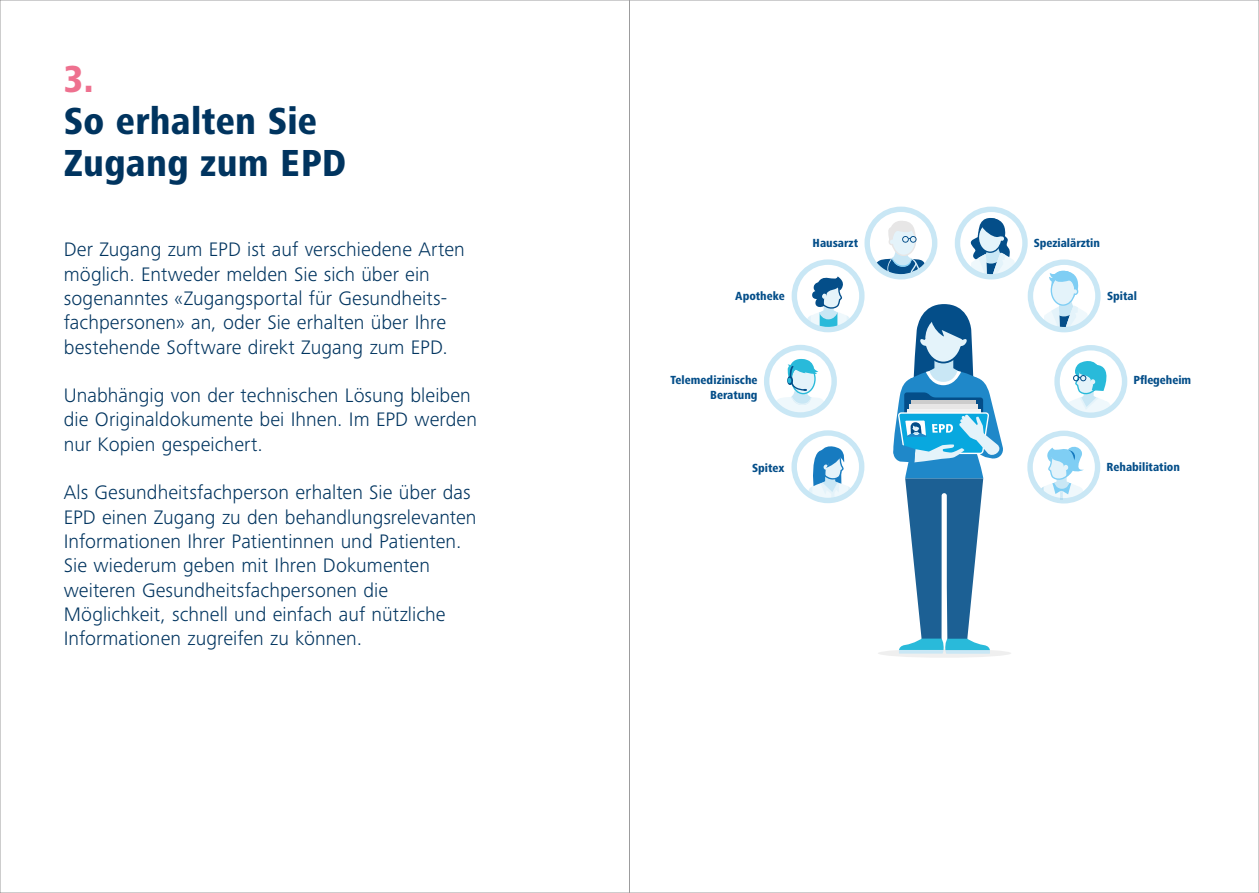
<style>
.page{position:relative;width:1259px;height:893px;background:#fff}
.page>*{position:absolute;margin:0;border:0;box-sizing:border-box;transform-origin:0 0}
.t1{font:800 condensed 39px/42px "Frutiger Next Pro";letter-spacing:.005em;color:#00345f}
.t2{font:800 condensed 39px "Frutiger Next Pro";color:#ee718f}
.t3{font:300 20.25px/24.3px "Frutiger Next Pro";letter-spacing:.005em;color:#00345f}
.t4{font:800 condensed 12.15px/14.5px "Frutiger Next Pro";color:#044e89;text-align:right}
</style>
<div class="page">
<div style="left:877px;top:649px;width:134px;height:9px;background:#efefef;border-radius:50%"></div>
<svg style="left:764px;top:206px;width:364px;height:448px"></svg>
<h1 class="t2" style="left:64px;top:57px;width:31px">3.</h1>
<h1 class="t1" style="left:64px;top:100px;width:284px">So erhalten Sie<br>Zugang zum EPD</h1>
<p class="t3" style="left:64px;top:237px;width:403px">Der Zugang zum EPD ist auf verschiedene Arten möglich. Entweder melden Sie sich über ein sogenanntes «Zugangsportal für Gesundheits&shy;fachpersonen» an, oder Sie erhalten über Ihre bestehende Software direkt Zugang zum EPD.</p>
<p class="t3" style="left:64px;top:383px;width:415px">Unabhängig von der technischen Lösung bleiben die Originaldokumente bei Ihnen. Im EPD werden nur Kopien gespeichert.</p>
<p class="t3" style="left:64px;top:480px;width:414px">Als Gesundheitsfachperson erhalten Sie über das EPD einen Zugang zu den behandlungsrelevanten Informationen Ihrer Patientinnen und Patienten.<br>Sie wiederum geben mit Ihren Dokumenten weiteren Gesundheitsfachpersonen die Möglichkeit, schnell und einfach auf nützliche Informationen zugreifen zu können.</p>
<p class="t4" style="left:812px;top:235px;width:47px">Hausarzt</p>
<p class="t4" style="left:1033px;top:236px;width:68px">Spezialärztin</p>
<p class="t4" style="left:735px;top:289px;width:51px">Apotheke</p>
<p class="t4" style="left:1107px;top:288px;width:31px">Spital</p>
<p class="t4" style="left:670px;top:373px;width:88px">Telemedizinische<br>Beratung</p>
<p class="t4" style="left:1133px;top:373px;width:59px">Pflegeheim</p>
<p class="t4" style="left:752px;top:461px;width:34px">Spitex</p>
<p class="t4" style="left:1106px;top:460px;width:75px">Rehabilitation</p>
</div>
